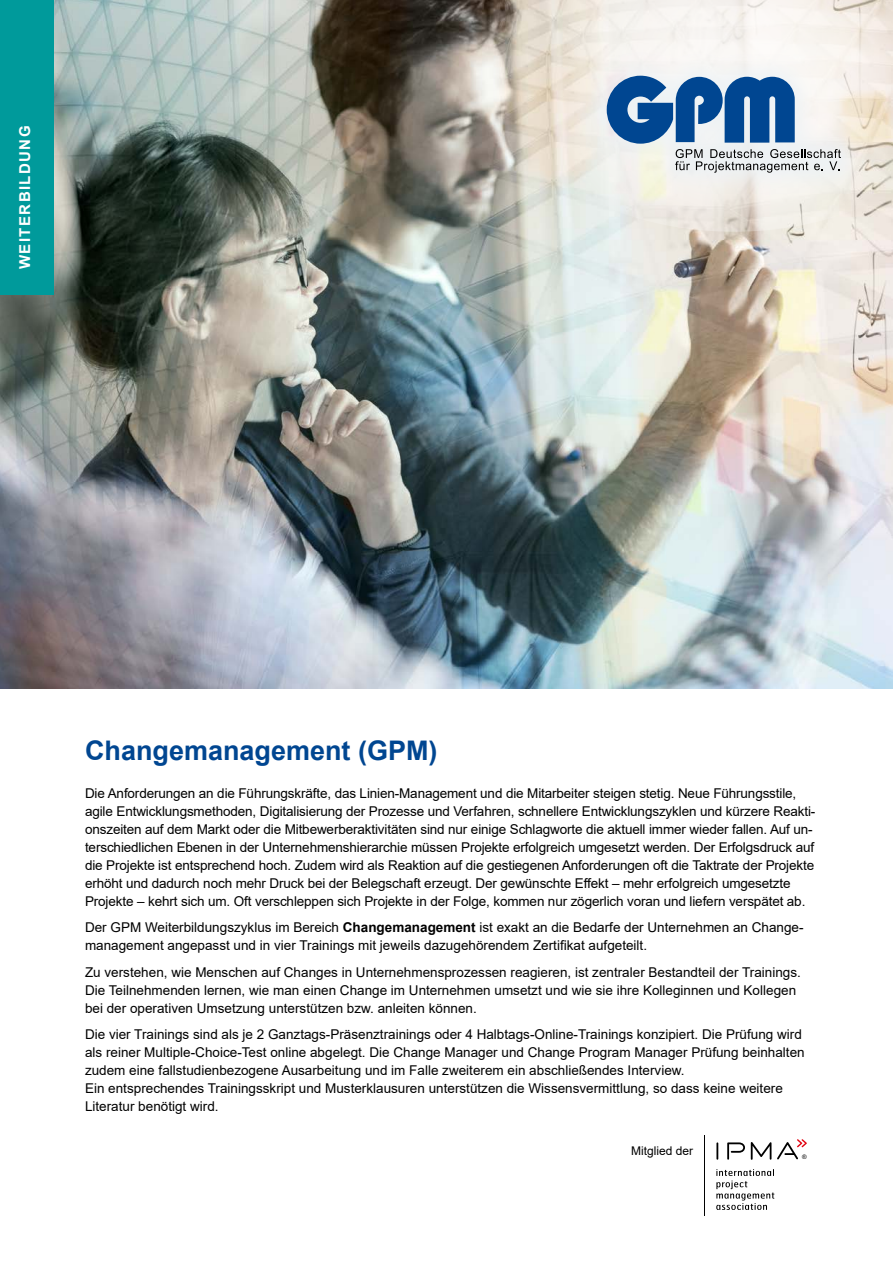
<style>
.page{position:relative;width:893px;height:1263px;background:#fff}
.page>*{position:absolute;margin:0;border:0;box-sizing:border-box;transform-origin:0 0}
.t1{font:700 27px "Arial";color:#004691}
.t2{font:700 15px "Arial";letter-spacing:.095em;color:#fff}
.t3{font:13.5px/18px "Arial";color:#000}
.t4{font:12px "Arial";color:#000}
.t5{font:6.15px "Arial";color:#000}
.s1{font-weight:700}
</style>
<div class="page">
<img style="left:0;top:0;width:892px;height:688px">
<hr style="left:704px;top:1135px;width:1px;height:81px;background:#000">
<svg style="left:716px;top:1169px;width:58px;height:41px"></svg>
<svg style="left:716px;top:1142px;width:2px;height:18px"></svg>
<svg style="left:727px;top:1142px;width:18px;height:18px"></svg>
<svg style="left:751px;top:1142px;width:20px;height:18px"></svg>
<svg style="left:777px;top:1139px;width:30px;height:20px"></svg>
<div style="left:0;top:0;width:53px;height:295px;background:#009a9b"></div>
<svg style="left:497px;top:0;width:396px;height:232px"></svg>
<div style="left:583px;top:52px;width:281px;height:144px;background:#ebf2f6;opacity:.75"></div>
<svg style="left:607px;top:76px;width:234px;height:97px"></svg>
<p class="t2" style="left:14px;top:269px;width:145px;rotate:-90deg">WEITERBILDUNG</p>
<h1 class="t1" style="left:85px;top:731px;width:354px">Changemanagement (GPM)</h1>
<p class="t3" style="left:85px;top:784px;width:732px">Die Anforderungen an die Führungskräfte, das Linien-Management und die Mitarbeiter steigen stetig. Neue Führungsstile, agile Entwicklungsmethoden, Digitalisierung der Prozesse und Verfahren, schnellere Entwicklungszyklen und kürzere Reakti&shy;onszeiten auf dem Markt oder die Mitbewerberaktivitäten sind nur einige Schlagworte die aktuell immer wieder fallen. Auf un&shy;terschiedlichen Ebenen in der Unternehmenshierarchie müssen Projekte erfolgreich umgesetzt werden. Der Erfolgsdruck auf die Projekte ist entsprechend hoch. Zudem wird als Reaktion auf die gestiegenen Anforderungen oft die Taktrate der Projekte erhöht und dadurch noch mehr Druck bei der Belegschaft erzeugt. Der gewünschte Effekt – mehr erfolgreich umgesetzte Projekte – kehrt sich um. Oft verschleppen sich Projekte in der Folge, kommen nur zögerlich voran und liefern verspätet ab.</p>
<p class="t3" style="left:85px;top:918px;width:720px">Der GPM Weiterbildungszyklus im Bereich <span class="s1">Changemanagement</span> ist exakt an die Bedarfe der Unternehmen an Change&shy;management angepasst und in vier Trainings mit jeweils dazugehörendem Zertifikat aufgeteilt.</p>
<p class="t3" style="left:85px;top:963px;width:717px">Zu verstehen, wie Menschen auf Changes in Unternehmensprozessen reagieren, ist zentraler Bestandteil der Trainings.<br>Die Teilnehmenden lernen, wie man einen Change im Unternehmen umsetzt und wie sie ihre Kolleginnen und Kollegen bei der operativen Umsetzung unterstützen bzw. anleiten können.</p>
<p class="t3" style="left:85px;top:1025px;width:721px">Die vier Trainings sind als je 2 Ganztags-Präsenztrainings oder 4 Halbtags-Online-Trainings konzipiert. Die Prüfung wird als reiner Multiple-Choice-Test online abgelegt. Die Change Manager und Change Program Manager Prüfung beinhalten zudem eine fallstudienbezogene Ausarbeitung und im Falle zweiterem ein abschließendes Interview.<br>Ein entsprechendes Trainingsskript und Musterklausuren unterstützen die Wissensvermittlung, so dass keine weitere Literatur benötigt wird.</p>
<p class="t4" style="left:631px;top:1142px;width:64px">Mitglied der</p>
<p class="t5" style="left:802px;top:1153px;width:6px">®</p>
</div>
